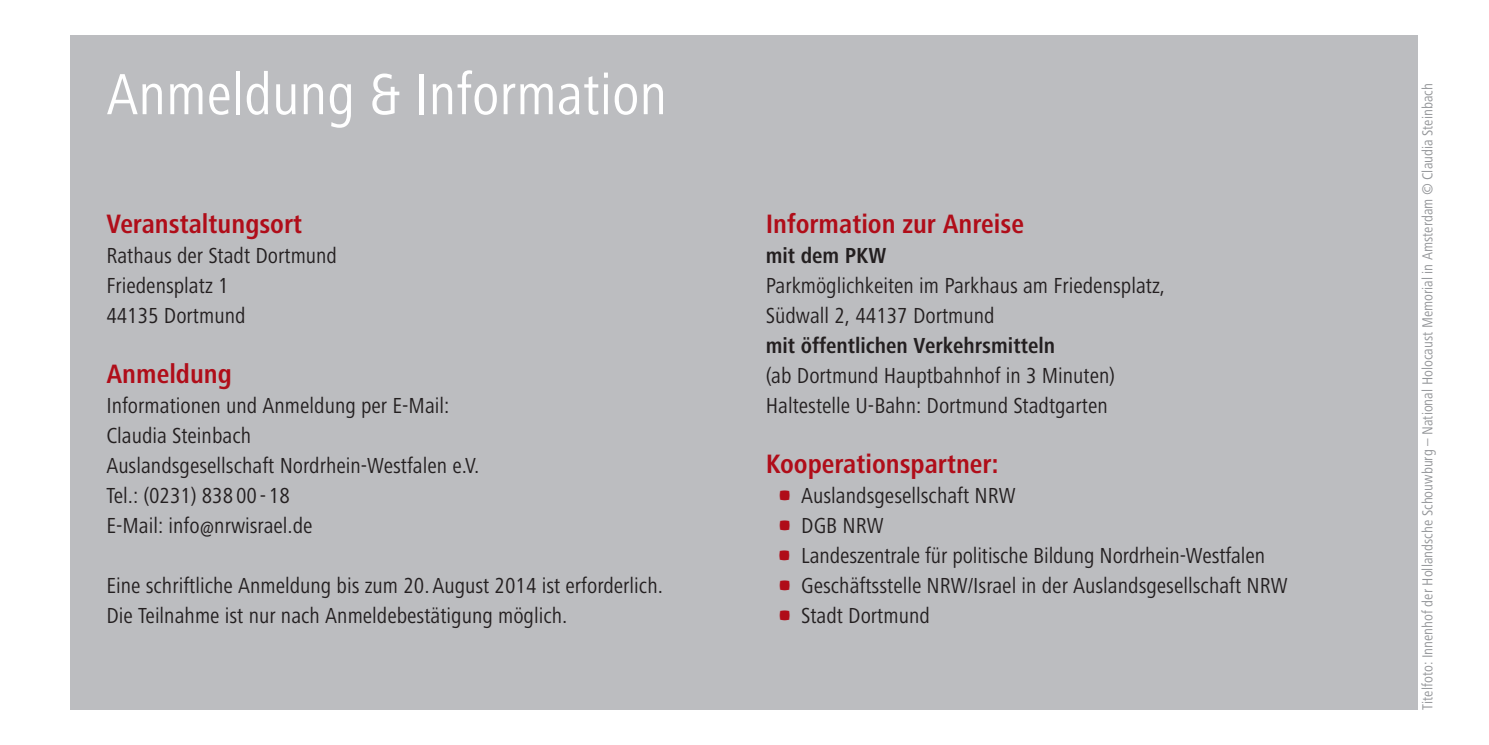
<style>
.page{position:relative;width:1489px;height:745px;background:#fff}
.page>*{position:absolute;margin:0;border:0;box-sizing:border-box;transform-origin:0 0}
.t1{font:condensed 60px "Frutiger Next LT";color:#fff}
.t2{font:700 condensed 27.5px "Frutiger Next LT";color:#b00d19}
.t3{font:condensed 22.5px/30px "Frutiger Next LT";color:#231f20}
.t4{font:700 condensed 22.5px "Frutiger Next LT";color:#231f20}
.t5{font:condensed 15px "Frutiger Next LT";color:#939598}
</style>
<div class="page">
<div style="left:71px;top:35px;width:1346px;height:674px;background:#bcbdc0"></div>
<h1 class="t1" style="left:106px;top:74px;width:562px">Anmeldung &amp; Information</h1>
<p class="t2" style="left:106px;top:214px;width:197px">Veranstaltungsort</p>
<p class="t3" style="left:106px;top:242px;width:232px">Rathaus der Stadt Dortmund<br>Friedensplatz 1<br>44135 Dortmund</p>
<p class="t2" style="left:106px;top:364px;width:127px">Anmeldung</p>
<p class="t3" style="left:106px;top:392px;width:374px">Informationen und Anmeldung per E-Mail:<br>Claudia Steinbach<br>Auslandsgesellschaft Nordrhein-Westfalen e.V.<br>Tel.: (0231) 838 00 - 18<br>E-Mail: info@nrwisrael.de</p>
<p class="t3" style="left:106px;top:572px;width:558px">Eine schriftliche Anmeldung bis zum 20.August 2014 ist erforderlich.<br>Die Teilnahme ist nur nach Anmeldebestätigung möglich.</p>
<p class="t2" style="left:765px;top:214px;width:260px">Information zur Anreise</p>
<p class="t4" style="left:765px;top:247px;width:122px">mit dem PKW</p>
<p class="t3" style="left:765px;top:272px;width:401px">Parkmöglichkeiten im Parkhaus am Friedensplatz,<br>Südwall 2, 44137 Dortmund</p>
<p class="t4" style="left:765px;top:337px;width:291px">mit öffentlichen Verkehrsmitteln</p>
<p class="t3" style="left:765px;top:362px;width:351px">(ab Dortmund Hauptbahnhof in 3 Minuten)<br>Haltestelle U-Bahn: Dortmund Stadtgarten</p>
<p class="t2" style="left:765px;top:454px;width:234px">Kooperationspartner:</p>
<p class="t3" style="left:801px;top:482px;width:488px">Auslandsgesellschaft NRW<br>DGB NRW<br>Landeszentrale für politische Bildung Nordrhein-Westfalen Geschäftsstelle NRW/Israel in der Auslandsgesellschaft NRW Stadt Dortmund</p>
<p class="t5" style="left:1422px;top:709px;width:627px;rotate:-90deg">Titelfoto: Innenhof der Hollandsche Schouwburg – National Holocaust Memorial in Amsterdam © Claudia Steinbach</p>
</div>
